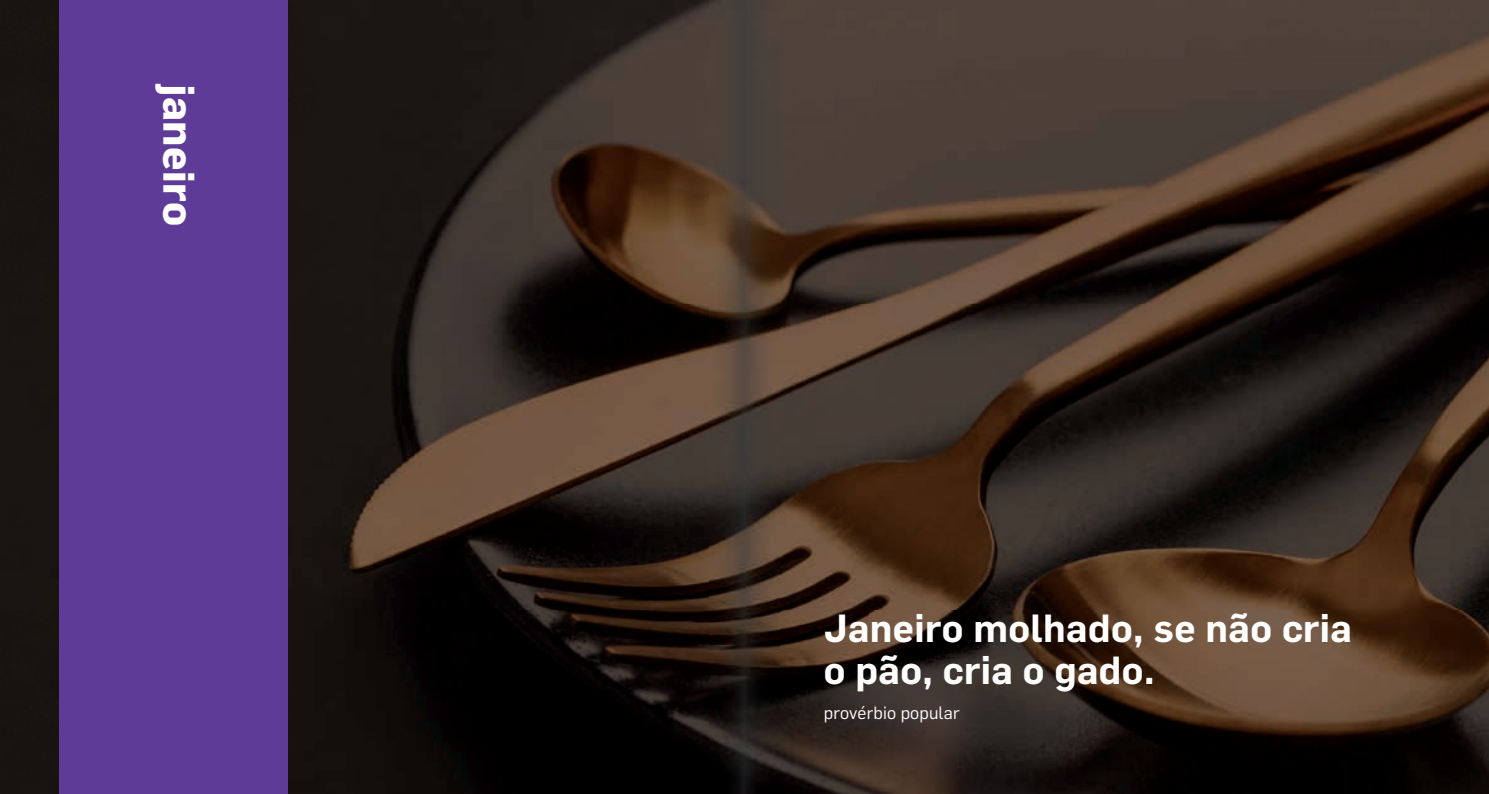
<style>
.page{position:relative;width:1489px;height:794px;background:#fff}
.page>*{position:absolute;margin:0;border:0;box-sizing:border-box;transform-origin:0 0}
.t1{font:700 42px "Flama";letter-spacing:.01em;color:#fff}
.t2{font:600 38.5px/42px "Flama";letter-spacing:.01em;color:#fff}
.t3{font:17.5px "Flama";letter-spacing:.01em;color:#fff}
</style>
<div class="page">
<img style="left:779px;top:0;width:709px;height:610px">
<img style="left:0;top:0;width:709px;height:610px">
<img style="left:0;top:610px;width:1488px;height:184px">
<div style="left:59px;top:0;width:229px;height:794px;background:#5e3b97"></div>
<img style="left:709px;top:0;width:70px;height:794px">
<p class="t1" style="left:209px;top:84px;width:144px;rotate:90deg">janeiro</p>
<p class="t2" style="left:823px;top:604px;width:529px">Janeiro molhado, se não cria o pão, cria o gado.</p>
<p class="t3" style="left:823px;top:701px;width:137px">provérbio popular</p>
</div>
